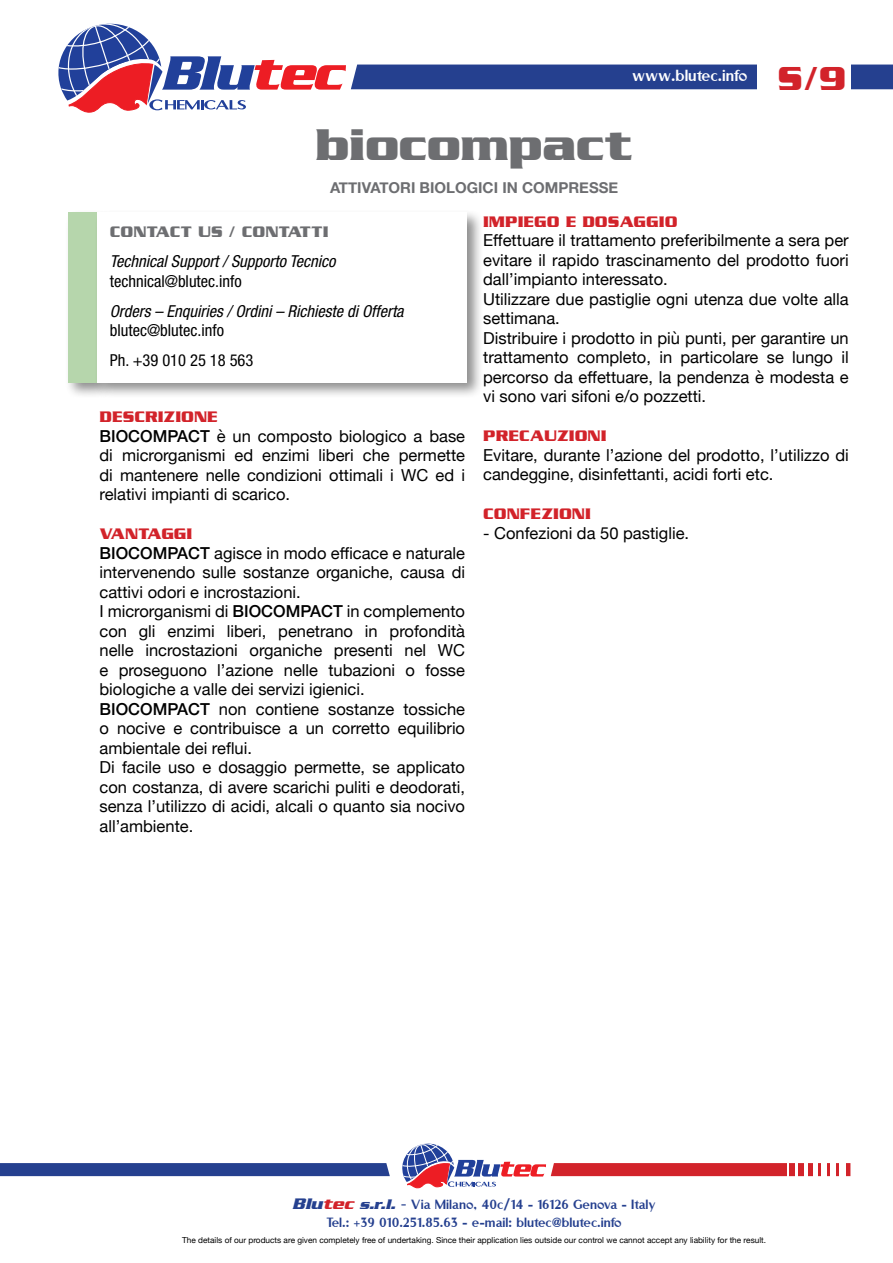
<style>
.page{position:relative;width:893px;height:1263px;background:#fff}
.page>*{position:absolute;margin:0;border:0;box-sizing:border-box;transform-origin:0 0}
.t1{font:700 48px "Serpentine ICG";color:#6d6e71}
.t2{font:700 36px "Serpentine ICG";color:#d2232a}
.t3{font:18px "Rubino Sans ICG Fill";color:#fff}
.t4{font:16.5px/19.5px "Helvetica Neue";color:#000}
.t5{font:italic condensed 16.5px "Helvetica Neue";color:#000}
.t6{font:700 16.5px "Serpentine ICG";color:#d2232a}
.t7{font:condensed 16.5px/30px "Helvetica Neue";color:#000}
.t8{font:700 16.5px "Serpentine ICG";color:#6d6e71}
.t9{font:15px/18px "Rubino Sans ICG Fill";color:#25408f;text-align:center}
.t10{font:700 15px "Helvetica Neue";color:#6d6e71}
.t11{font:8.25px "Helvetica Neue";color:#000}
.s1{font-weight:500}
.s2{font-family:"Serpentine ICG";font-weight:700;font-style:italic;font-size:16.5px}
.s3{font-family:"Serpentine ICG";font-weight:700;font-style:italic;font-size:16.5px;color:#d2232a}
.s4{font-family:"Serpentine ICG";font-weight:700;font-style:italic}
.s5{font-family:"Helvetica Neue"}
</style>
<div class="page">
<svg style="left:58px;top:23px;width:835px;height:90px"></svg>
<div style="left:757px;top:43px;width:93px;height:68px;background:#fff"></div>
<div style="left:98px;top:111px;width:752px;height:62px;background:#fff"></div>
<svg style="left:0;top:1163px;width:390px;height:13px;background:#274290"></svg>
<svg style="left:402px;top:1143px;width:448px;height:45px"></svg>
<div style="left:839px;top:1156px;width:7px;height:24px;background:#fff"></div>
<div style="left:830px;top:1156px;width:6px;height:24px;background:#fff"></div>
<div style="left:822px;top:1156px;width:5px;height:24px;background:#fff"></div>
<hr style="left:813px;top:1156px;width:4px;height:24px;background:#fff">
<hr style="left:804px;top:1156px;width:4px;height:24px;background:#fff">
<hr style="left:796px;top:1156px;width:2px;height:24px;background:#fff">
<hr style="left:787px;top:1156px;width:2px;height:24px;background:#fff">
<div style="left:65px;top:209px;width:49px;height:190px;background:#000;opacity:.45"></div>
<div style="left:69px;top:213px;width:29px;height:170px;background:#b6d6ac"></div>
<div style="left:94px;top:209px;width:390px;height:190px;background:#000;opacity:.45"></div>
<div style="left:98px;top:213px;width:369px;height:170px;background:#fff"></div>
<p class="t3" style="left:632px;top:66px;width:117px">www.blutec.info</p>
<h1 class="t1" style="left:315px;top:117px;width:320px">biocompact</h1>
<p class="t10" style="left:330px;top:176px;width:290px">ATTIVATORI BIOLOGICI IN COMPRESSE</p>
<h2 class="t2" style="left:778px;top:58px;width:70px">S/9</h2>
<p class="t8" style="left:110px;top:222px;width:220px">CONTACT US / CONTATTI</p>
<p class="t5" style="left:110px;top:252px;width:227px">Technical Support / Supporto Tecnico</p>
<p class="t7" style="left:110px;top:266px;width:134px">technical@blutec.info</p>
<p class="t5" style="left:110px;top:301px;width:295px">Orders – Enquiries / Ordini – Richieste di Offerta</p>
<p class="t7" style="left:110px;top:315px;width:145px">blutec@blutec.info<br>Ph. +39 010 25 18 563</p>
<p class="t6" style="left:99px;top:408px;width:120px">DESCRIZIONE</p>
<p class="t4" style="left:99px;top:427px;width:367px;text-align:justify"><span class="s1">BIOCOMPACT</span> è un composto biologico a base di microrganismi ed enzimi liberi che permette di mantenere nelle condizioni ottimali i WC ed i relativi impianti di scarico.</p>
<p class="t6" style="left:99px;top:525px;width:94px">VANTAGGI</p>
<p class="t4" style="left:99px;top:544px;width:367px"><span class="s1">BIOCOMPACT</span> agisce in modo efficace e naturale intervenendo sulle sostanze organiche, causa di cattivi odori e incrostazioni.<br>I microrganismi di <span class="s1">BIOCOMPACT</span> in complemento con gli enzimi liberi, penetrano in profondità nelle incrostazioni organiche presenti nel WC e proseguono l’azione nelle tubazioni o fosse biologiche a valle dei servizi igienici.<br><span class="s1">BIOCOMPACT</span> non contiene sostanze tossiche o nocive e contribuisce a un corretto equilibrio ambientale dei reflui.<br>Di facile uso e dosaggio permette, se applicato con costanza, di avere scarichi puliti e deodorati, senza l’utilizzo di acidi, alcali o quanto sia nocivo all’ambiente.</p>
<p class="t6" style="left:483px;top:212px;width:196px">IMPIEGO E DOSAGGIO</p>
<p class="t4" style="left:483px;top:232px;width:367px">Effettuare il trattamento preferibilmente a sera per evitare il rapido trascinamento del prodotto fuori dall’impianto interessato.<br>Utilizzare due pastiglie ogni utenza due volte alla settimana.<br>Distribuire i prodotto in più punti, per garantire un trattamento completo, in particolare se lungo il percorso da effettuare, la pendenza è modesta e vi sono vari sifoni e/o pozzetti.</p>
<p class="t6" style="left:483px;top:427px;width:125px">PRECAUZIONI</p>
<p class="t4" style="left:483px;top:446px;width:367px">Evitare, durante l’azione del prodotto, l’utilizzo di candeggine, disinfettanti, acidi forti etc.</p>
<p class="t6" style="left:483px;top:505px;width:109px">CONFEZIONI</p>
<p class="t4" style="left:483px;top:524px;width:207px">- Confezioni da 50 pastiglie.</p>
<p class="t9" style="left:292px;top:1195px;width:365px"><span class="s2">Blu</span><span class="s3">tec</span> <span class="s4">s.r.l.</span> <span class="s5">-</span> Via Milano, 40c/14 - 16126 Genova - Italy<br>Tel.: +39 010.251.85.63 - e-mail: blutec@blutec.info</p>
<p class="t11" style="left:182px;top:1234px;width:585px">The details of our products are given completely free of undertaking. Since their application lies outside our control we cannot accept any liability for the result.</p>
</div>
